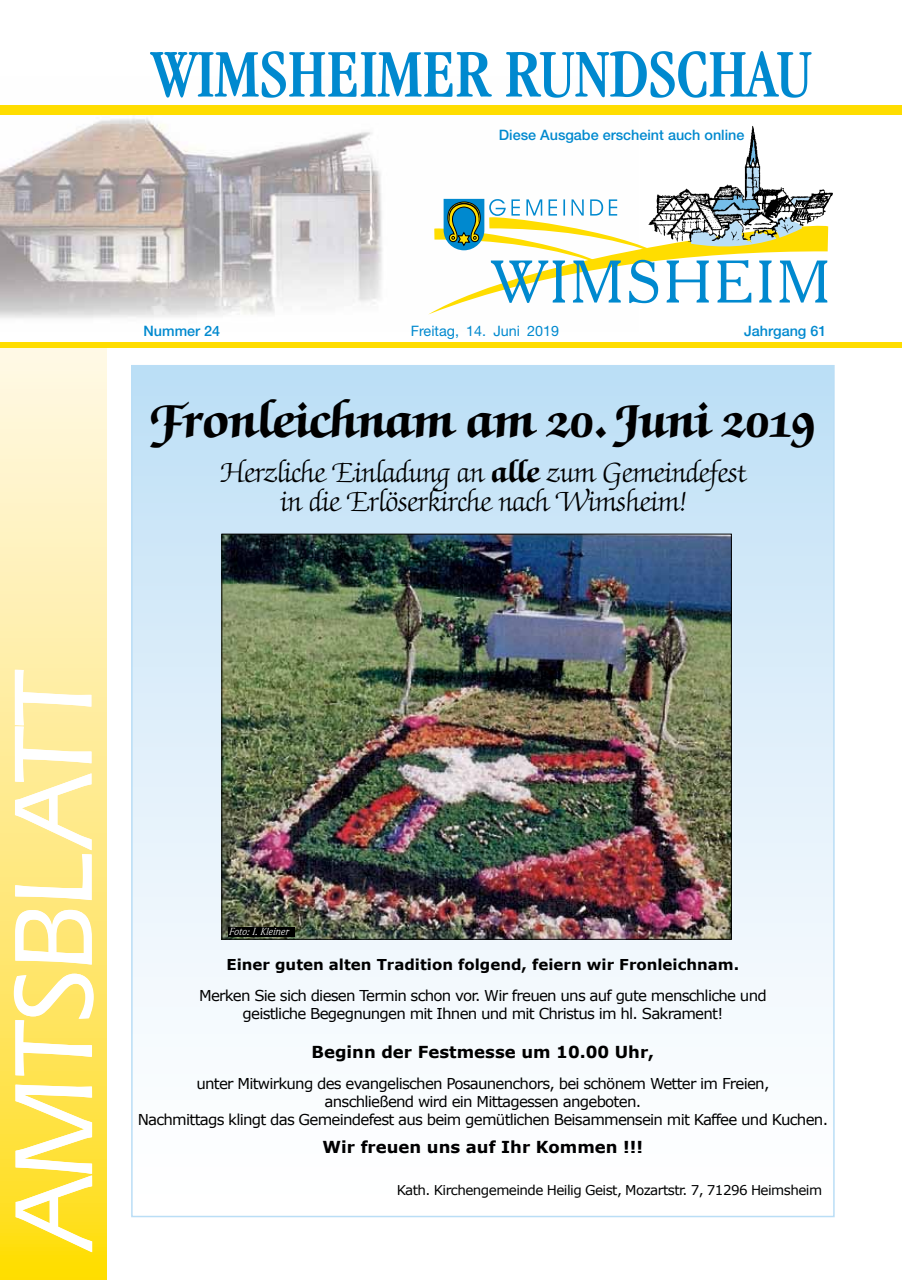
<style>
.page{position:relative;width:902px;height:1280px;background:#fff}
.page>*{position:absolute;margin:0;border:0;box-sizing:border-box;transform-origin:0 0}
.t1{font:700 45px "Zapf Chancery Swash BQ";color:#000}
.t2{font:300 27px/28.5px "Zapf Chancery Swash BQ";color:#000;text-align:center}
.t3{font:700 16.5px "Verdana";color:#000}
.t4{font:15px/18px "Verdana";letter-spacing:-.05em;color:#000;text-align:center}
.t5{font:700 15px "Verdana";color:#000}
.t6{font:500 14.4px "Helvetica Neue";color:#0089cf}
.t7{font:14.4px "Helvetica Neue";color:#0089cf}
.t8{font:13.5px "Verdana";letter-spacing:-.04em;color:#000}
.t9{font:italic 10.05px "Weidemann";color:#fff}
.s1{font-weight:700}
</style>
<div class="page">
<svg style="left:0;top:348px;width:106px;height:932px;background:#ffee9f"></svg>
<img style="left:0;top:118px;width:430px;height:200px">
<svg style="left:428px;top:216px;width:400px;height:98px"></svg>
<img style="left:645px;top:189px;width:188px;height:53px">
<svg style="left:150px;top:51px;width:661px;height:165px"></svg>
<div style="left:0;top:105px;width:901px;height:10px;background:#fd0"></div>
<div style="left:0;top:342px;width:901px;height:6px;background:#fd0"></div>
<svg style="left:14px;top:670px;width:79px;height:582px"></svg>
<div style="left:132px;top:366px;width:701px;height:850px;background:linear-gradient(to bottom,#bdddf3,#fffffe)"></div>
<img style="left:223px;top:536px;width:506px;height:402px">
<div style="left:228px;top:927px;width:67px;height:9px;background:#000"></div>
<p class="t6" style="left:499px;top:126px;width:247px">Diese Ausgabe erscheint auch online</p>
<p class="t6" style="left:144px;top:322px;width:78px">Nummer 24</p>
<p class="t7" style="left:411px;top:322px;width:150px">Freitag, 14. Juni 2019</p>
<p class="t6" style="left:744px;top:322px;width:84px">Jahrgang 61</p>
<h1 class="t1" style="left:151px;top:395px;width:664px">Fronleichnam am 20. Juni 2019</h1>
<h2 class="t2" style="left:220px;top:460px;width:526px">Herzliche Einladung an <span class="s1">alle</span> zum Gemeindefest in die Erlöserkirche nach Wimsheim!</h2>
<p class="t9" style="left:228px;top:925px;width:61px">Foto: I. Kleiner</p>
<p class="t5" style="left:226px;top:954px;width:514px">Einer guten alten Tradition folgend, feiern wir Fronleichnam.</p>
<p class="t4" style="left:199px;top:986px;width:569px">Merken Sie sich diesen Termin schon vor. Wir freuen uns auf gute menschliche und geistliche Begegnungen mit Ihnen und mit Christus im hl. Sakrament!</p>
<p class="t3" style="left:311px;top:1040px;width:344px">Beginn der Festmesse um 10.00 Uhr,</p>
<p class="t4" style="left:138px;top:1074px;width:691px">unter Mitwirkung des evangelischen Posaunenchors, bei schönem Wetter im Freien,<br>anschließend wird ein Mittagessen angeboten.<br>Nachmittags klingt das Gemeindefest aus beim gemütlichen Beisammensein mit Kaffee und Kuchen.</p>
<p class="t3" style="left:322px;top:1135px;width:322px">Wir freuen uns auf Ihr Kommen !!!</p>
<p class="t8" style="left:396px;top:1180px;width:427px">Kath. Kirchengemeinde Heilig Geist, Mozartstr. 7, 71296 Heimsheim</p>
</div>
